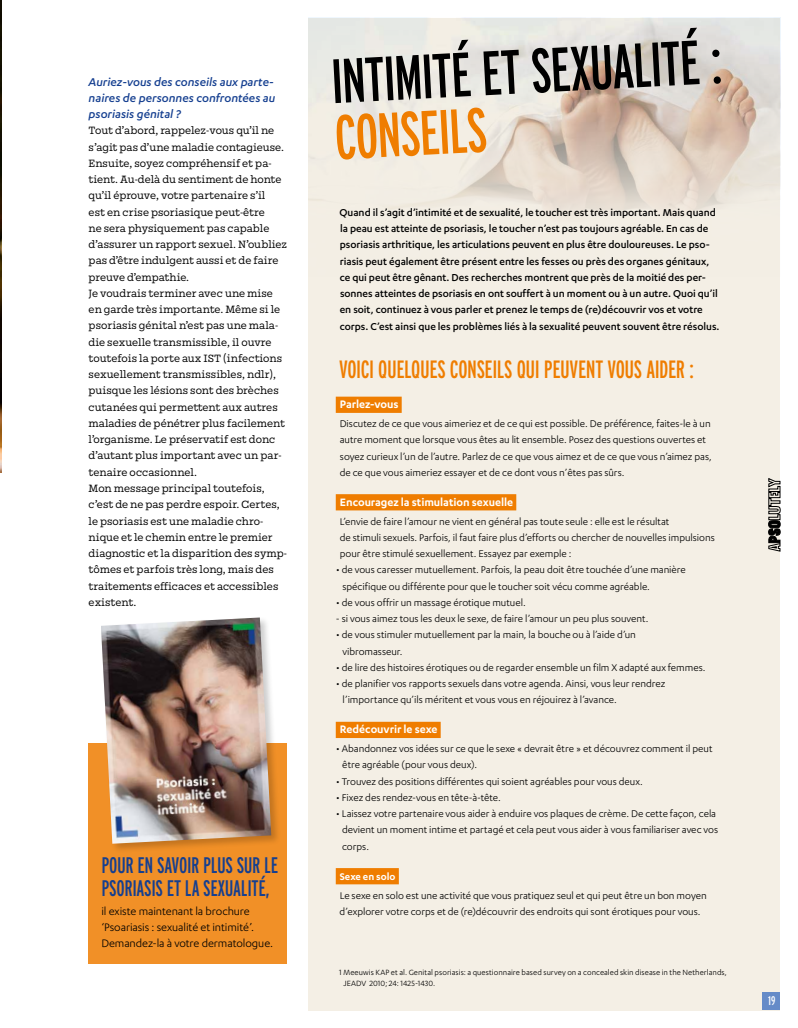
<style>
.page{position:relative;width:798px;height:1028px;background:#fff}
.page>*{position:absolute;margin:0;border:0;box-sizing:border-box;transform-origin:0 0}
.t1{font:62.5px "Interstate Compressed";color:#000}
.t2{font:62.5px "Interstate Compressed";color:#ef7d00}
.t3{font:25px "Interstate Compressed";letter-spacing:-.015em;color:#ef7d00}
.t4{font:22.5px/22.5px "Interstate Compressed";letter-spacing:-.015em;color:#153f90}
.t5{font:italic 500 13.12px/16.2px "Karbon";color:#153f90;text-align:justify}
.t6{font:12.5px/16.2px "Karbon";letter-spacing:-.01em;color:#000}
.t7{font:600 12.5px "Karbon";letter-spacing:-.005em;color:#fff}
.t8{font:12.5px "Interstate Compressed";color:#fff}
.t9{font:500 11.62px/16.2px "Karbon";color:#000}
.t10{font:11.25px/16.2px "Karbon";color:#000}
.t11{font:11.25px/16.2px "Mortise";color:#000}
.t12{font:600 11.25px "Karbon";color:#fff}
.t13{font:8.75px/11.2px "Karbon";letter-spacing:.005em;color:#000}
</style>
<div class="page">
<div style="left:308px;top:18px;width:472px;height:992px;background:#f4efe5"></div>
<img style="left:308px;top:18px;width:472px;height:196px">
<img style="left:0;top:0;width:2px;height:472px">
<div style="left:89px;top:742px;width:198px;height:221px;background:#f19027"></div>
<div style="left:100px;top:616px;width:181px;height:237px;background:#000;opacity:.2"></div>
<img style="left:101px;top:617px;width:170px;height:226px">
<div style="left:335px;top:396px;width:66px;height:17px;background:#ef7d00"></div>
<div style="left:335px;top:494px;width:181px;height:16px;background:#ef7d00"></div>
<div style="left:335px;top:721px;width:105px;height:17px;background:#ef7d00"></div>
<div style="left:335px;top:868px;width:63px;height:16px;background:#ef7d00"></div>
<div style="left:762px;top:992px;width:18px;height:18px;background:#658bc8"></div>
<svg style="left:768px;top:478px;width:12px;height:73px"></svg>
<p class="t5" style="left:89px;top:73px;width:188px">Auriez-vous des conseils aux parte&shy;naires de personnes confrontées au psoriasis génital ?</p>
<p class="t11" style="left:89px;top:123px;width:200px">Tout d’abord, rappelez-vous qu’il ne s’agit pas d’une maladie contagieuse.<br>Ensuite, soyez compréhensif et pa&shy;tient. Au-delà du sentiment de honte qu’il éprouve, votre partenaire s’il<br>est en crise psoriasique peut-être<br>ne sera physiquement pas capable d’assurer un rapport sexuel. N’oubliez pas d’être indulgent aussi et de faire preuve d’empathie.<br>Je voudrais terminer avec une mise en garde très importante. Même si le psoriasis génital n’est pas une mala&shy;die sexuelle transmissible, il ouvre toutefois la porte aux IST (infections sexuellement transmissibles, ndlr), puisque les lésions sont des brèches cutanées qui permettent aux autres maladies de pénétrer plus facilement l’organisme. Le préservatif est donc d’autant plus important avec un par&shy;tenaire occasionnel.<br>Mon message principal toutefois, c’est de ne pas perdre espoir. Certes, le psoriasis est une maladie chro&shy;nique et le chemin entre le premier diagnostic et la disparition des symp&shy;tômes et parfois très long, mais des traitements efficaces et accessibles existent.</p>
<h3 class="t4" style="left:101px;top:854px;width:178px">POUR EN SAVOIR PLUS SUR LE<br>PSORIASIS ET LA SEXUALITÉ,</h3>
<p class="t6" style="left:101px;top:902px;width:173px">il existe maintenant la brochure ‘Psoariasis : sexualité et intimité’.<br>Demandez-la à votre dermatologue.</p>
<h1 class="t1" style="left:329px;top:47px;width:393px;rotate:-3deg">INTIMITÉ ET SEXUALITÉ :</h1>
<h1 class="t2" style="left:333px;top:103px;width:154px;rotate:-3deg">CONSEILS</h1>
<p class="t9" style="left:339px;top:204px;width:381px">Quand il s’agit d’intimité et de sexualité, le toucher est très important. Mais quand la peau est atteinte de psoriasis, le toucher n’est pas toujours agréable. En cas de psoriasis arthritique, les articulations peuvent en plus être douloureuses. Le pso&shy;riasis peut également être présent entre les fesses ou près des organes génitaux, ce qui peut être gênant. Des recherches montrent que près de la moitié des per&shy;sonnes atteintes de psoriasis en ont souffert à un moment ou à un autre. Quoi qu’il en soit, continuez à vous parler et prenez le temps de (re)découvrir vos et votre corps. C’est ainsi que les problèmes liés à la sexualité peuvent souvent être résolus.</p>
<h2 class="t3" style="left:339px;top:355px;width:356px">VOICI QUELQUES CONSEILS QUI PEUVENT VOUS AIDER :</h2>
<p class="t7" style="left:340px;top:397px;width:60px">Parlez-vous</p>
<p class="t10" style="left:339px;top:415px;width:373px">Discutez de ce que vous aimeriez et de ce qui est possible. De préférence, faites-le à un autre moment que lorsque vous êtes au lit ensemble. Posez des questions ouvertes et soyez curieux l’un de l’autre. Parlez de ce que vous aimez et de ce que vous n’aimez pas, de ce que vous aimeriez essayer et de ce dont vous n’êtes pas sûrs.</p>
<p class="t7" style="left:340px;top:495px;width:175px">Encouragez la stimulation sexuelle</p>
<p class="t10" style="left:339px;top:513px;width:376px">L’envie de faire l’amour ne vient en général pas toute seule : elle est le résultat<br>de stimuli sexuels. Parfois, il faut faire plus d’efforts ou chercher de nouvelles impulsions pour être stimulé sexuellement. Essayez par exemple :</p>
<p class="t10" style="left:342px;top:561px;width:345px;text-indent:-6px">• de vous caresser mutuellement. Parfois, la peau doit être touchée d’une manière spécifique ou différente pour que le toucher soit vécu comme agréable.</p>
<p class="t10" style="left:336px;top:594px;width:191px">• de vous offrir un massage érotique mutuel.</p>
<p class="t10" style="left:335px;top:610px;width:314px">- si vous aimez tous les deux le sexe, de faire l’amour un peu plus souvent.</p>
<p class="t10" style="left:342px;top:626px;width:295px;text-indent:-6px">• de vous stimuler mutuellement par la main, la bouche ou à l’aide d’un vibromasseur.</p>
<p class="t10" style="left:336px;top:659px;width:370px">• de lire des histoires érotiques ou de regarder ensemble un film X adapté aux femmes.</p>
<p class="t10" style="left:342px;top:675px;width:324px;text-indent:-6px">• de planifier vos rapports sexuels dans votre agenda. Ainsi, vous leur rendrez l’importance qu’ils méritent et vous vous en réjouirez à l’avance.</p>
<p class="t7" style="left:340px;top:722px;width:99px">Redécouvrir le sexe</p>
<p class="t10" style="left:342px;top:740px;width:372px;text-indent:-6px">• Abandonnez vos idées sur ce que le sexe « devrait être » et découvrez comment il peut être agréable (pour vous deux).</p>
<p class="t10" style="left:336px;top:773px;width:308px">• Trouvez des positions différentes qui soient agréables pour vous deux.</p>
<p class="t10" style="left:336px;top:789px;width:166px">• Fixez des rendez-vous en tête-à-tête.</p>
<p class="t10" style="left:342px;top:805px;width:377px;text-indent:-6px">• Laissez votre partenaire vous aider à enduire vos plaques de crème. De cette façon, cela devient un moment intime et partagé et cela peut vous aider à vous familiariser avec vos corps.</p>
<p class="t12" style="left:339px;top:870px;width:57px">Sexe en solo</p>
<p class="t10" style="left:339px;top:886px;width:368px">Le sexe en solo est une activité que vous pratiquez seul et qui peut être un bon moyen d’explorer votre corps et de (re)découvrir des endroits qui sont érotiques pour vous.</p>
<p class="t13" style="left:343px;top:966px;width:385px;text-indent:-4px">1 Meeuwis KAP et al. Genital psoriasis: a questionnaire based survey on a concealed skin disease in the Netherlands,<br>JEADV 2010; 24: 1425-1430.</p>
<p class="t8" style="left:767px;top:993px;width:9px">19</p>
</div>
